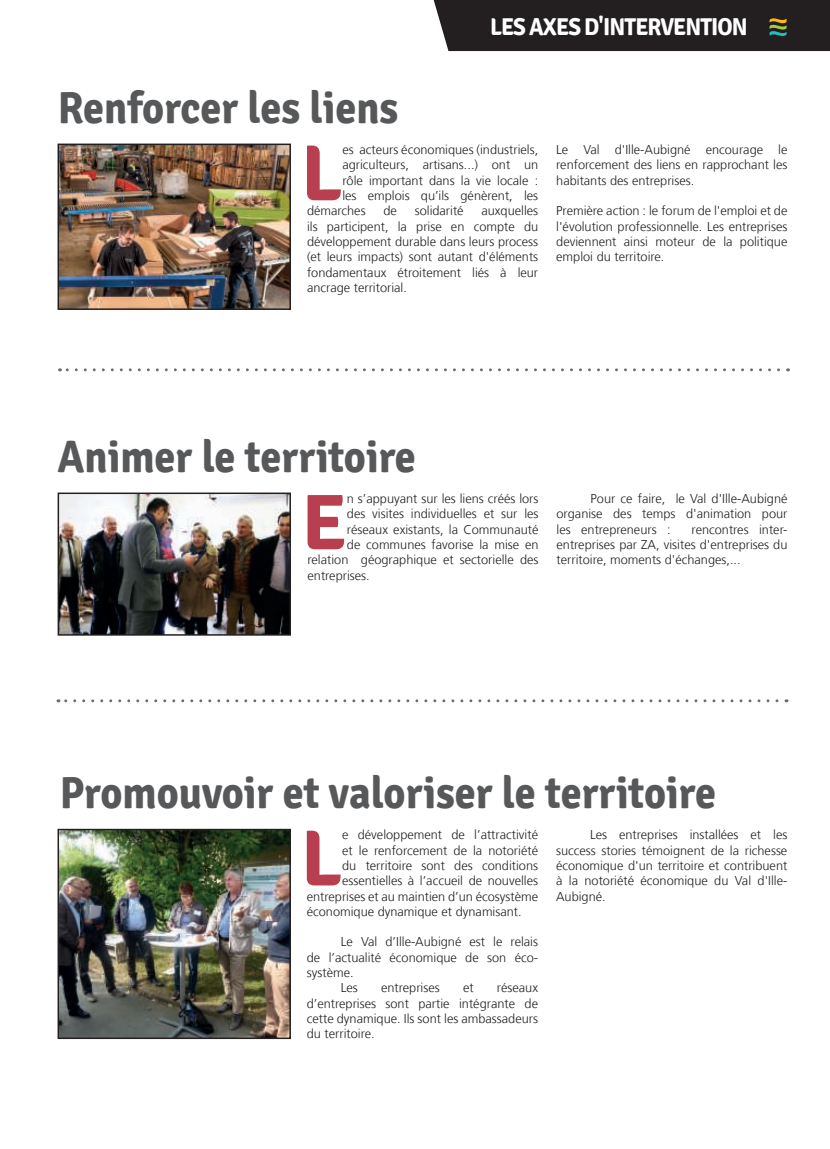
<style>
.page{position:relative;width:830px;height:1149px;background:#fff}
.page>*{position:absolute;margin:0;border:0;box-sizing:border-box;transform-origin:0 0}
.t1{font:700 79.05px "Signika";color:#b73f4f}
.t2{font:700 45px "Signika";color:#57585a;scale:.94 1}
.t3{font:700 24.3px "Signika";letter-spacing:-.04em;color:#fff;scale:.94 1}
.t4{font:300 12.75px/15.3px "Frutiger";color:#231f20;text-align:justify}
</style>
<div class="page">
<img style="left:60px;top:146px;width:228px;height:161px">
<div style="left:57px;top:143px;width:234px;height:167px;border:2px solid #231f20"></div>
<div style="left:433px;top:0;width:396px;height:51px;background:#231f20"></div>
<svg style="left:59px;top:368px;width:719px;height:3px"></svg>
<svg style="left:58px;top:699px;width:718px;height:3px"></svg>
<img style="left:61px;top:495px;width:227px;height:137px">
<div style="left:58px;top:492px;width:233px;height:143px;border:2px solid #231f20"></div>
<img style="left:60px;top:831px;width:228px;height:204px">
<div style="left:57px;top:828px;width:234px;height:210px;border:2px solid #231f20"></div>
<h2 class="t2" style="left:58px;top:81px;width:363px">Renforcer les liens</h2>
<h3 class="t3" style="left:490px;top:13px;width:276px">LES AXES D'INTERVENTION</h3>
<h1 class="t1" style="left:301px;top:126px;width:43px">L</h1>
<p class="t4" style="left:342px;top:143px;width:197px">es acteurs économiques (industriels,</p>
<p class="t4" style="left:342px;top:158px;width:197px">agriculteurs, artisans...) ont un</p>
<p class="t4" style="left:342px;top:173px;width:197px">rôle important dans la vie locale :</p>
<p class="t4" style="left:342px;top:189px;width:197px">les emplois qu’ils génèrent, les</p>
<p class="t4" style="left:307px;top:204px;width:60px">démarches</p>
<p class="t4" style="left:383px;top:204px;width:15px">de</p>
<p class="t4" style="left:414px;top:204px;width:50px">solidarité</p>
<p class="t4" style="left:307px;top:204px;width:232px;text-indent:174px">auxquelles ils participent, la prise en compte du développement durable dans leurs process (et leurs impacts) sont autant d'éléments fondamentaux étroitement liés à leur ancrage territorial.</p>
<p class="t4" style="left:556px;top:143px;width:232px">Le Val d'Ille-Aubigné encourage le renforcement des liens en rapprochant les habitants des entreprises.</p>
<p class="t4" style="left:556px;top:204px;width:232px">Première action : le forum de l'emploi et de l'évolution professionnelle. Les entreprises deviennent ainsi moteur de la politique emploi du territoire.</p>
<h2 class="t2" style="left:57px;top:429px;width:382px">Animer le territoire</h2>
<h1 class="t1" style="left:301px;top:474px;width:47px">E</h1>
<p class="t4" style="left:347px;top:492px;width:193px">n s’appuyant sur les liens créés lors</p>
<p class="t4" style="left:347px;top:507px;width:193px">des visites individuelles et sur les</p>
<p class="t4" style="left:347px;top:522px;width:193px">réseaux existants, la Communauté</p>
<p class="t4" style="left:347px;top:537px;width:193px">de communes favorise la mise en</p>
<p class="t4" style="left:307px;top:553px;width:232px">relation géographique et sectorielle des</p>
<p class="t4" style="left:307px;top:568px;width:64px">entreprises.</p>
<p class="t4" style="left:556px;top:492px;width:232px;text-indent:34px">Pour ce faire, le Val d'Ille-Aubigné organise des temps d'animation pour les entrepreneurs :</p>
<p class="t4" style="left:556px;top:522px;width:232px;text-indent:135px">rencontres inter&shy;entreprises par ZA, visites d'entreprises du territoire, moments d'échanges,...</p>
<h2 class="t2" style="left:60px;top:765px;width:699px">Promouvoir et valoriser le territoire</h2>
<h1 class="t1" style="left:301px;top:810px;width:43px">L</h1>
<p class="t4" style="left:342px;top:827px;width:197px">e développement de l’attractivité</p>
<p class="t4" style="left:342px;top:843px;width:197px">et le renforcement de la notoriété</p>
<p class="t4" style="left:342px;top:858px;width:197px">du territoire sont des conditions</p>
<p class="t4" style="left:342px;top:873px;width:197px">essentielles à l’accueil de nouvelles</p>
<p class="t4" style="left:307px;top:889px;width:233px">entreprises et au maintien d’un écosystème</p>
<p class="t4" style="left:307px;top:904px;width:216px">économique dynamique et dynamisant.</p>
<p class="t4" style="left:341px;top:934px;width:199px">Le Val d’Ille-Aubigné est le relais</p>
<p class="t4" style="left:307px;top:950px;width:233px">de l’actualité économique de son éco-</p>
<p class="t4" style="left:307px;top:965px;width:48px">système.</p>
<p class="t4" style="left:341px;top:980px;width:18px">Les</p>
<p class="t4" style="left:381px;top:980px;width:60px">entreprises</p>
<p class="t4" style="left:463px;top:980px;width:12px">et</p>
<p class="t4" style="left:307px;top:980px;width:233px;text-indent:190px">réseaux d’entreprises sont partie intégrante de cette dynamique. Ils sont les ambassadeurs du territoire.</p>
<p class="t4" style="left:556px;top:827px;width:233px;text-indent:34px">Les entreprises installées et les success stories témoignent de la richesse économique d'un territoire et contribuent à la notoriété économique du Val d'Ille-Aubigné.</p>
</div>
